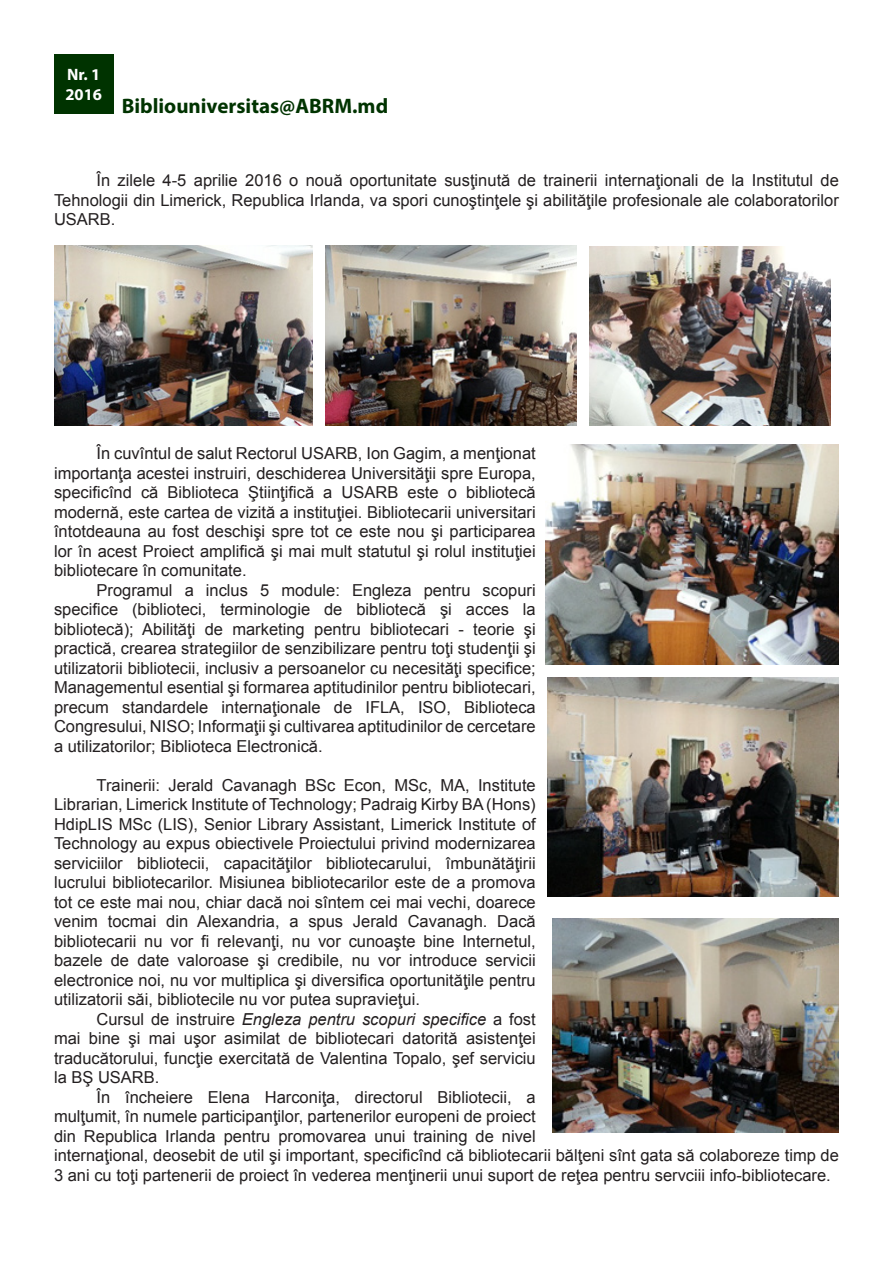
<style>
.page{position:relative;width:893px;height:1263px;background:#fff}
.page>*{position:absolute;margin:0;border:0;box-sizing:border-box;transform-origin:0 0}
.t1{font:700 21px "Myriad Pro";color:#030}
.t2{font:16.5px/19.5px "Arial";color:#231f20;text-align:justify}
.t3{font:700 16.5px "Myriad Pro";color:#fff}
.s1{font-style:italic}
</style>
<div class="page">
<img style="left:55px;top:246px;width:257px;height:180px">
<img style="left:325px;top:246px;width:251px;height:180px">
<img style="left:589px;top:246px;width:241px;height:180px">
<div style="left:54px;top:54px;width:59px;height:59px;background:#030"></div>
<img style="left:545px;top:445px;width:294px;height:219px">
<img style="left:548px;top:678px;width:291px;height:218px">
<img style="left:552px;top:919px;width:287px;height:213px">
<p class="t3" style="left:67px;top:64px;width:35px">Nr. 1</p>
<p class="t3" style="left:65px;top:83px;width:38px">2016</p>
<p class="t1" style="left:122px;top:93px;width:268px">Bibliouniversitas@ABRM.md</p>
<p class="t2" style="left:54px;top:171px;width:786px;text-indent:43px">În zilele 4-5 aprilie 2016 o nouă oportunitate susţinută de trainerii internaţionali de la Institutul de Tehnologii din Limerick, Republica Irlanda, va spori cunoştinţele şi abilităţile profesionale ale colaboratorilor USARB.</p>
<p class="t2" style="left:54px;top:444px;width:483px;text-indent:43px">În cuvîntul de salut Rectorul USARB, Ion Gagim, a menţionat importanţa acestei instruiri, deschiderea Universităţii spre Europa, specificînd că Biblioteca Ştiinţifică a USARB este o bibliotecă modernă, este cartea de vizită a instituţiei. Bibliotecarii universitari întotdeauna au fost deschişi spre tot ce este nou şi participarea lor în acest Proiect amplifică şi mai mult statutul şi rolul instituţiei bibliotecare în comunitate.</p>
<p class="t2" style="left:54px;top:580px;width:483px;text-indent:43px">Programul a inclus 5 module: Engleza pentru scopuri specifice (biblioteci, terminologie de bibliotecă şi acces la bibliotecă); Abilităţi de marketing pentru bibliotecari - teorie şi practică, crearea strategiilor de senzibilizare pentru toţi studenţii şi utilizatorii bibliotecii, inclusiv a persoanelor cu necesităţi specifice; Managementul esential şi formarea aptitudinilor pentru bibliotecari, precum standardele internaţionale de IFLA, ISO, Biblioteca Congresului, NISO; Informaţii şi cultivarea aptitudinilor de cercetare a utilizatorilor; Biblioteca Electronică.</p>
<p class="t2" style="left:54px;top:775px;width:483px;text-indent:43px">Trainerii: Jerald Cavanagh BSc Econ, MSc, MA, Institute Librarian, Limerick Institute of Technology; Padraig Kirby BA (Hons)<br>HdipLIS MSc (LIS), Senior Library Assistant, Limerick Institute of Technology au expus obiectivele Proiectului privind modernizarea serviciilor bibliotecii, capacităţilor bibliotecarului, îmbunătăţirii lucrului bibliotecarilor. Misiunea bibliotecarilor este de a promova tot ce este mai nou, chiar dacă noi sîntem cei mai vechi, doarece venim tocmai din Alexandria, a spus Jerald Cavanagh. Dacă bibliotecarii nu vor fi relevanţi, nu vor cunoaşte bine Internetul, bazele de date valoroase şi credibile, nu vor introduce servicii electronice noi, nu vor multiplica şi diversifica oportunităţile pentru utilizatorii săi, bibliotecile nu vor putea supravieţui.</p>
<p class="t2" style="left:54px;top:1009px;width:483px;text-indent:43px">Cursul de instruire <span class="s1">Engleza pentru scopuri specifice</span> a fost mai bine şi mai uşor asimilat de bibliotecari datorită asistenţei traducătorului, funcţie exercitată de Valentina Topalo, şef serviciu la BŞ USARB.</p>
<p class="t2" style="left:54px;top:1087px;width:786px;text-align:left;text-indent:43px">În încheiere Elena Harconiţa, directorul Bibliotecii, a<br>mulţumit, în numele participanţilor, partenerilor europeni de proiect<br>din Republica Irlanda pentru promovarea unui training de nivel<br>internaţional, deosebit de util şi important, specificînd că bibliotecarii bălţeni sînt gata să colaboreze timp de 3 ani cu toţi partenerii de proiect în vederea menţinerii unui suport de reţea pentru servciii info-bibliotecare.</p>
</div>
